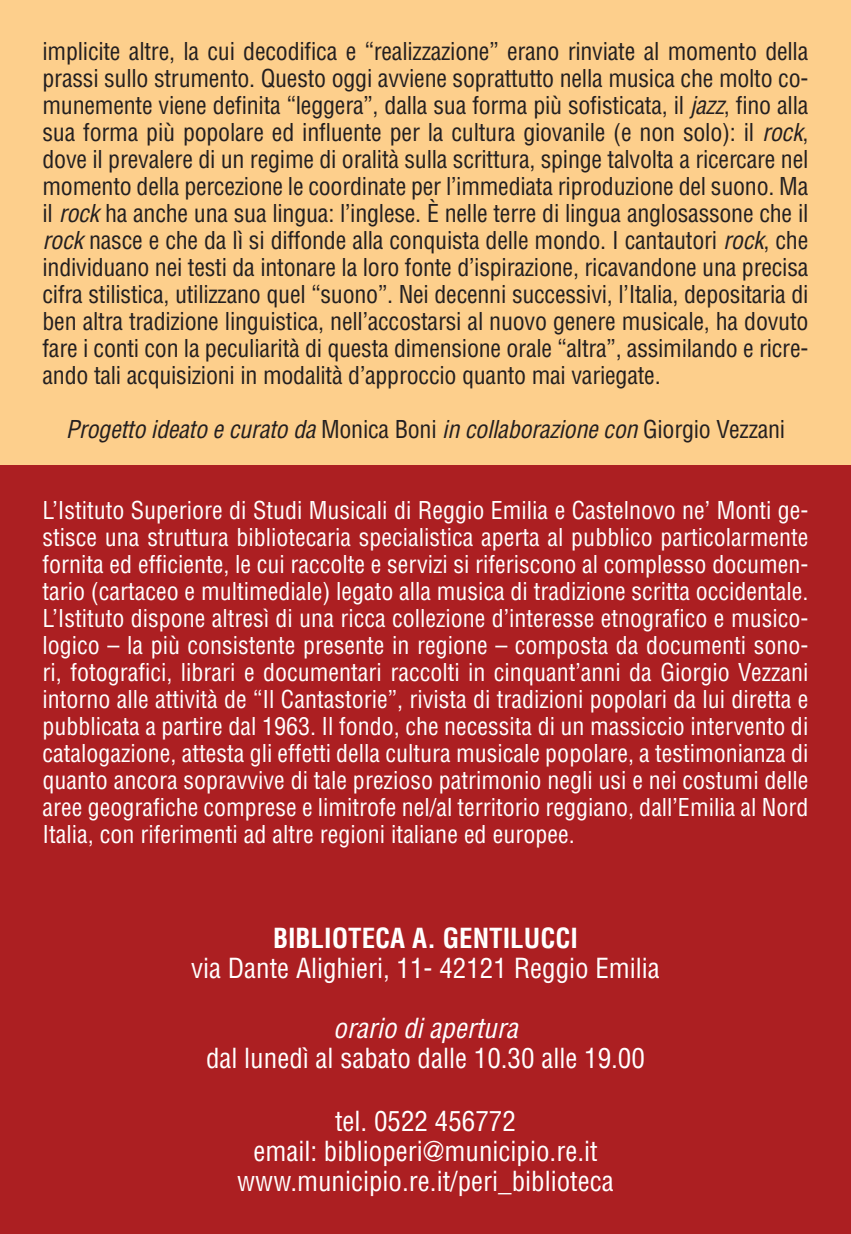
<style>
.page{position:relative;width:851px;height:1234px;background:#fff}
.page>*{position:absolute;margin:0;border:0;box-sizing:border-box;transform-origin:0 0}
.t1{font:condensed 27px/30px "Helvetica LT Std";color:#fff;text-align:center}
.t2{font:700 condensed 27px "Helvetica LT Std";color:#fff}
.t3{font:italic condensed 27px "Helvetica LT Std";color:#fff}
.t4{font:condensed 24px/27px "Helvetica LT Std";letter-spacing:-.01em;color:#231f20;text-align:justify}
.t5{font:condensed 24px/27px "Helvetica LT Std";color:#fff;text-align:justify}
.t6{font:italic condensed 24px "Helvetica LT Std";letter-spacing:-.01em;color:#231f20}
.s1{font-style:italic}
.s2{font-style:normal}
</style>
<div class="page">
<div style="left:0;top:0;width:850px;height:711px;background:#fdcf8c"></div>
<div style="left:0;top:465px;width:850px;height:768px;background:#ac1f22"></div>
<p class="t4" style="left:43px;top:37px;width:767px">implicite altre, la cui decodifica e “realizzazione” erano rinviate al momento della prassi sullo strumento. Questo oggi avviene soprattutto nella musica che molto co&shy;munemente viene definita “leggera”, dalla sua forma più sofisticata, il <span class="s1">jazz</span>, fino alla sua forma più popolare ed influente per la cultura giovanile (e non solo): il <span class="s1">rock</span>, dove il prevalere di un regime di oralità sulla scrittura, spinge talvolta a ricercare nel momento della percezione le coordinate per l’immediata riproduzione del suono. Ma il <span class="s1">rock</span> ha anche una sua lingua: l’inglese. È nelle terre di lingua anglosassone che il <span class="s1">rock</span> nasce e che da lì si diffonde alla conquista delle mondo. I cantautori <span class="s1">rock</span>, che individuano nei testi da intonare la loro fonte d’ispirazione, ricavandone una precisa cifra stilistica, utilizzano quel “suono”. Nei decenni successivi, l’Italia, depositaria di ben altra tradizione linguistica, nell’accostarsi al nuovo genere musicale, ha dovuto fare i conti con la peculiarità di questa dimensione orale “altra”, assimilando e ricre&shy;ando tali acquisizioni in modalità d’approccio quanto mai variegate.</p>
<p class="t6" style="left:66px;top:414px;width:721px">Progetto ideato e curato da <span class="s2">Monica Boni</span> in collaborazione con <span class="s2">Giorgio Vezzani</span></p>
<p class="t5" style="left:43px;top:496px;width:767px">L’Istituto Superiore di Studi Musicali di Reggio Emilia e Castelnovo ne’ Monti ge&shy;stisce una struttura bibliotecaria specialistica aperta al pubblico particolarmente fornita ed efficiente, le cui raccolte e servizi si riferiscono al complesso documen&shy;tario (cartaceo e multimediale) legato alla musica di tradizione scritta occidentale.<br>L’Istituto dispone altresì di una ricca collezione d’interesse etnografico e musico&shy;logico – la più consistente presente in regione – composta da documenti sono&shy;ri, fotografici, librari e documentari raccolti in cinquant’anni da Giorgio Vezzani intorno alle attività de “Il Cantastorie”, rivista di tradizioni popolari da lui diretta e pubblicata a partire dal 1963. Il fondo, che necessita di un massiccio intervento di catalogazione, attesta gli effetti della cultura musicale popolare, a testimonianza di quanto ancora sopravvive di tale prezioso patrimonio negli usi e nei costumi delle aree geografiche comprese e limitrofe nel/al territorio reggiano, dall’Emilia al Nord Italia, con riferimenti ad altre regioni italiane ed europee.</p>
<p class="t2" style="left:273px;top:920px;width:306px">BIBLIOTECA A. GENTILUCCI</p>
<p class="t1" style="left:191px;top:952px;width:470px">via Dante Alighieri, 11- 42121 Reggio Emilia</p>
<p class="t3" style="left:333px;top:1010px;width:186px">orario di apertura</p>
<p class="t1" style="left:206px;top:1042px;width:440px">dal lunedì al sabato dalle 10.30 alle 19.00</p>
<p class="t1" style="left:237px;top:1105px;width:378px">tel. 0522 456772<br>email: biblioperi@municipio.re.it www.municipio.re.it/peri_biblioteca</p>
</div>
